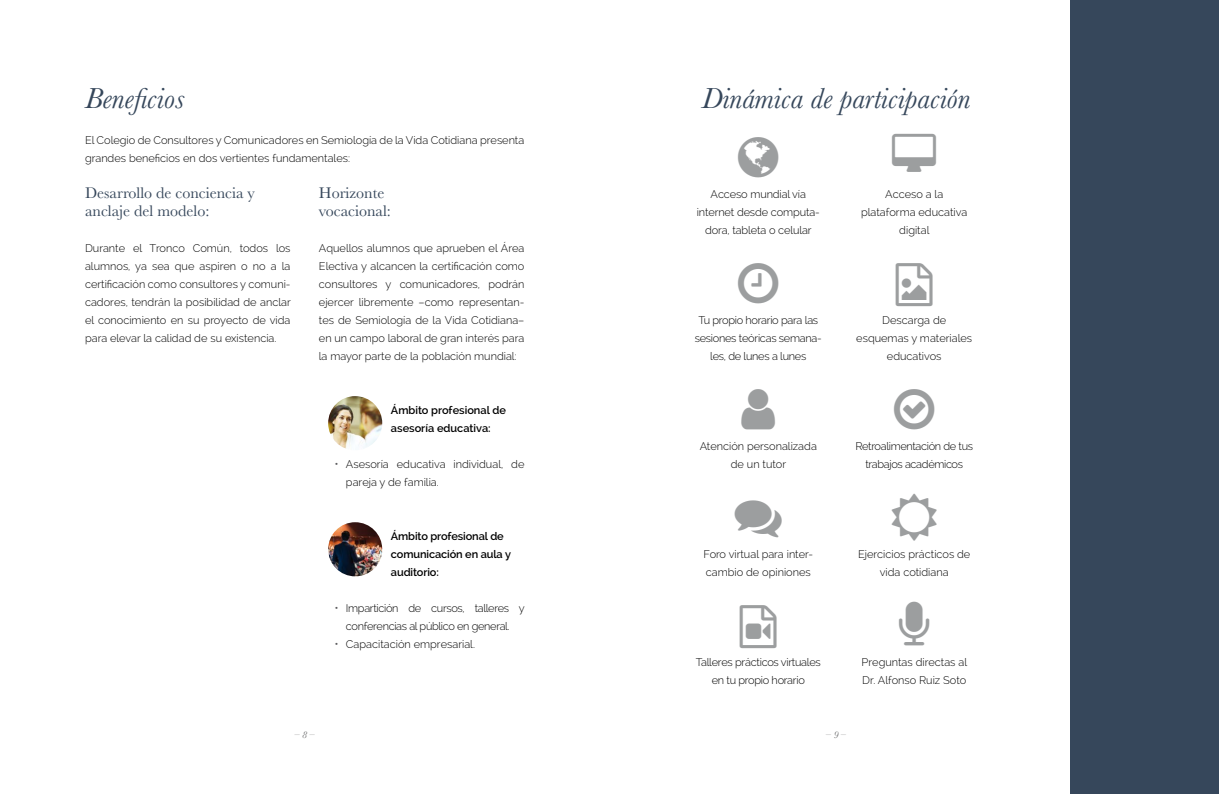
<style>
.page{position:relative;width:1219px;height:794px;background:#fff}
.page>*{position:absolute;margin:0;border:0;box-sizing:border-box;transform-origin:0 0}
.t1{font:italic 30px "Baskerville";color:#36475b}
.t2{font:16px/18px "Baskerville";color:#36475b}
.t3{font:300 12px "Raleway";color:#58585a}
.t4{font:300 11px/18px "Raleway";color:#000;text-align:center}
.t5{font:300 11px/18px "Raleway";letter-spacing:-.03em;color:#000;text-align:center}
.t6{font:300 11px/18px "Raleway";letter-spacing:-.025em;color:#000;text-align:center}
.t7{font:600 11px/18px "Raleway";letter-spacing:-.01em;color:#000}
.t8{font:italic 10px "Baskerville";color:#707172}
</style>
<div class="page">
<div style="left:1070px;top:0;width:149px;height:794px;background:#36475b"></div>
<img style="left:328px;top:396px;width:54px;height:54px;border-radius:27px">
<img style="left:328px;top:522px;width:54px;height:54px;border-radius:27px">
<h1 class="t1" style="left:85px;top:78px;width:101px">Beneficios</h1>
<p class="t4" style="left:85px;top:131px;width:441px;text-align:left">El Colegio de Consultores y Comunicadores en Semiología de la Vida Cotidiana presenta grandes beneficios en dos vertientes fundamentales:</p>
<h2 class="t2" style="left:319px;top:184px;width:74px">Horizonte vocacional:</h2>
<p class="t4" style="left:319px;top:239px;width:207px;text-align:justify">Aquellos alumnos que aprueben el Área Electiva y alcancen la certificación como consultores y comunicadores, podrán ejercer libremente –como representan&shy;tes de Semiología de la Vida Cotidiana– en un campo laboral de gran interés para la mayor parte de la población mundial:</p>
<h2 class="t2" style="left:85px;top:184px;width:171px">Desarrollo de conciencia y anclaje del modelo:</h2>
<p class="t4" style="left:85px;top:239px;width:207px;text-align:justify">Durante el Tronco Común, todos los alumnos, ya sea que aspiren o no a la certificación como consultores y comuni&shy;cadores, tendrán la posibilidad de anclar el conocimiento en su proyecto de vida para elevar la calidad de su existencia.</p>
<p class="t7" style="left:391px;top:401px;width:117px">Ámbito profesional de asesoría educativa:</p>
<p class="t3" style="left:335px;top:457px;width:6px">•</p>
<p class="t4" style="left:346px;top:455px;width:180px;text-align:left">Asesoría educativa individual, de pareja y de familia.</p>
<p class="t7" style="left:391px;top:527px;width:122px">Ámbito profesional de comunicación en aula y auditorio:</p>
<p class="t3" style="left:335px;top:601px;width:6px">•</p>
<p class="t3" style="left:335px;top:637px;width:6px">•</p>
<p class="t5" style="left:346px;top:599px;width:180px;text-align:left">Impartición de cursos, talleres y conferencias al público en general.<br>Capacitación empresarial.</p>
<h1 class="t1" style="left:702px;top:79px;width:270px">Dinámica de participación</h1>
<p class="t4" style="left:697px;top:185px;width:125px">Acceso mundial vía internet desde computa&shy;dora, tableta o celular</p>
<p class="t4" style="left:861px;top:185px;width:108px">Acceso a la plataforma educativa digital</p>
<p class="t6" style="left:695px;top:311px;width:129px">Tu propio horario para las sesiones teóricas semana&shy;les, de lunes a lunes</p>
<p class="t4" style="left:856px;top:311px;width:117px">Descarga de esquemas y materiales educativos</p>
<p class="t4" style="left:700px;top:437px;width:119px">Atención personalizada de un tutor</p>
<p class="t5" style="left:855px;top:437px;width:119px">Retroalimentación de tus trabajos académicos</p>
<p class="t4" style="left:703px;top:545px;width:111px;text-align:left">Foro virtual para inter&shy;cambio de opiniones</p>
<p class="t4" style="left:858px;top:545px;width:114px">Ejercicios prácticos de vida cotidiana</p>
<p class="t6" style="left:696px;top:653px;width:126px">Talleres prácticos virtuales en tu propio horario</p>
<p class="t4" style="left:862px;top:653px;width:107px;text-align:left">Preguntas directas al<br>Dr. Alfonso Ruiz Soto</p>
<p class="t8" style="left:295px;top:728px;width:21px">– 8 –</p>
<p class="t8" style="left:826px;top:728px;width:21px">– 9 –</p>
</div>
